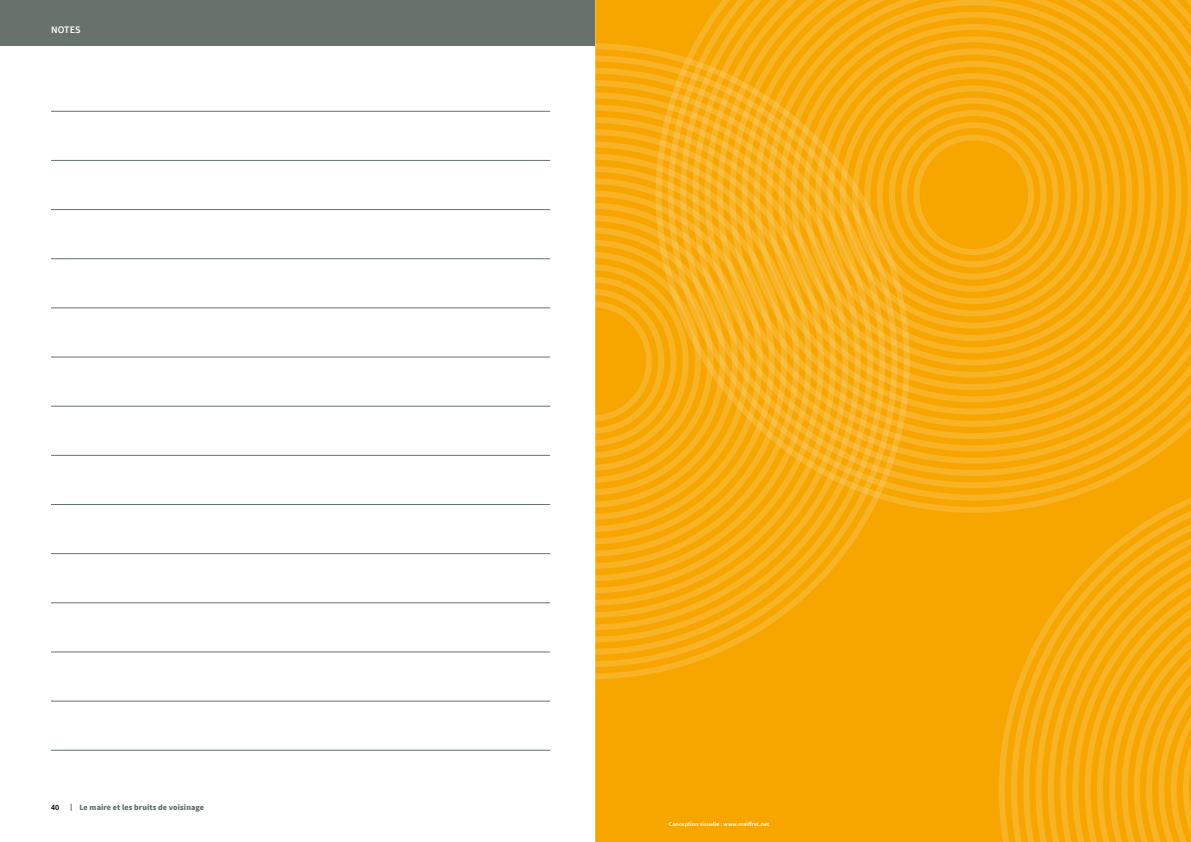
<style>
.page{position:relative;width:1191px;height:842px;background:#fff}
.page>*{position:absolute;margin:0;border:0;box-sizing:border-box;transform-origin:0 0}
.t1{font:600 10px "Source Sans Pro";letter-spacing:.01em;color:#fff}
.t2{font:900 8px "Source Sans Pro";letter-spacing:.01em;color:#67726d}
.t3{font:600 8px "Source Sans Pro";color:#000}
.t4{font:600 6px "Source Sans Pro";color:#fff}
</style>
<div class="page">
<div style="left:0;top:0;width:595px;height:45px;background:#67726d"></div>
<hr style="left:51px;top:111px;width:499px;height:1px;background:#67726d">
<hr style="left:51px;top:160px;width:499px;height:1px;background:#67726d">
<hr style="left:51px;top:209px;width:499px;height:1px;background:#67726d">
<hr style="left:51px;top:258px;width:499px;height:1px;background:#67726d">
<hr style="left:51px;top:308px;width:499px;height:1px;background:#67726d">
<hr style="left:51px;top:357px;width:499px;height:1px;background:#67726d">
<hr style="left:51px;top:406px;width:499px;height:1px;background:#67726d">
<hr style="left:51px;top:455px;width:499px;height:1px;background:#67726d">
<hr style="left:51px;top:504px;width:499px;height:1px;background:#67726d">
<hr style="left:51px;top:553px;width:499px;height:1px;background:#67726d">
<hr style="left:51px;top:602px;width:499px;height:1px;background:#67726d">
<hr style="left:51px;top:652px;width:499px;height:1px;background:#67726d">
<hr style="left:51px;top:701px;width:499px;height:1px;background:#67726d">
<hr style="left:51px;top:750px;width:499px;height:1px;background:#67726d">
<div style="left:595px;top:0;width:596px;height:842px;background:#f7a600"></div>
<svg style="left:595px;top:43px;width:276px;height:636px"></svg>
<svg style="left:655px;top:0;width:536px;height:513px"></svg>
<svg style="left:998px;top:471px;width:193px;height:371px"></svg>
<p class="t1" style="left:51px;top:23px;width:31px">NOTES</p>
<p class="t3" style="left:51px;top:802px;width:10px">40</p>
<p class="t2" style="left:79px;top:802px;width:126px">Le maire et les bruits de voisinage</p>
<p class="t4" style="left:669px;top:820px;width:102px">Conception visuelle : www.maiffret.net</p>
</div>
